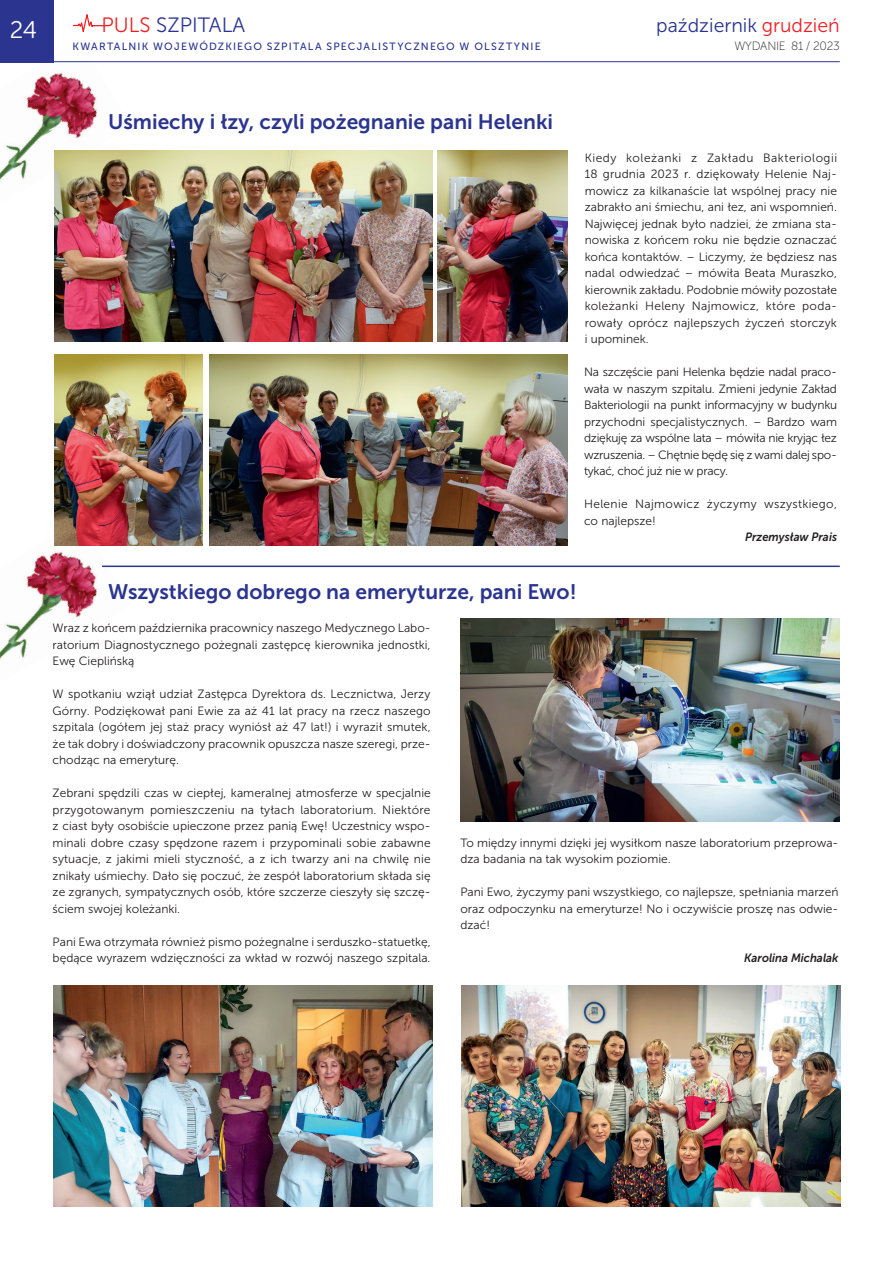
<style>
.page{position:relative;width:893px;height:1263px;background:#fff}
.page>*{position:absolute;margin:0;border:0;box-sizing:border-box;transform-origin:0 0}
.t1{font:24px "Museo Sans 300";color:#fff}
.t2{font:21px "Museo Sans 700";color:#2b3590}
.t3{font:20.7px "Museo Sans 300";color:#2b3590}
.t4{font:19.5px "Museo Sans 300";color:#2b3590}
.t5{font:12px/16.5px "Museo Sans 300";color:#231f20;text-align:justify}
.t6{font:12px/16.5px "Museo Sans 300";letter-spacing:.025em;color:#231f20}
.t7{font:italic 12px "Museo Sans 700";color:#231f20;scale:.94 1}
.t8{font:12px "Museo Sans 100";letter-spacing:-.02em;color:#231f20}
.t9{font:10.5px "Museo Sans 500";letter-spacing:.115em;color:#2b3590}
.s1{color:#ec2125}
</style>
<div class="page">
<img style="left:0;top:551px;width:131px;height:109px">
<img style="left:0;top:41px;width:131px;height:140px">
<hr style="left:102px;top:565px;width:738px;height:2px;background:#2b3590">
<svg style="left:72px;top:14px;width:34px;height:18px"></svg>
<div style="left:0;top:0;width:53px;height:62px;background:#2b3590"></div>
<hr style="left:0;top:61px;width:840px;height:1px;background:#2b3590">
<img style="left:54px;top:150px;width:378px;height:191px">
<img style="left:461px;top:986px;width:380px;height:221px">
<img style="left:53px;top:986px;width:380px;height:221px">
<img style="left:460px;top:619px;width:380px;height:202px">
<img style="left:209px;top:355px;width:358px;height:191px">
<img style="left:54px;top:354px;width:148px;height:192px">
<img style="left:438px;top:150px;width:130px;height:191px">
<h1 class="t1" style="left:10px;top:16px;width:29px">24</h1>
<h3 class="t3" style="left:101px;top:14px;width:145px"><span class="s1">PULS</span> SZPITALA</h3>
<p class="t9" style="left:72px;top:41px;width:470px">KWARTALNIK WOJEWÓDZKIEGO SZPITALA SPECJALISTYCZNEGO W OLSZTYNIE</p>
<h3 class="t4" style="left:656px;top:14px;width:185px">październik <span class="s1">grudzień</span></h3>
<p class="t8" style="left:734px;top:39px;width:107px">WYDANIE 81 / 2023</p>
<h2 class="t2" style="left:108px;top:110px;width:447px">Uśmiechy i łzy, czyli pożegnanie pani Helenki</h2>
<p class="t5" style="left:585px;top:150px;width:254px">Kiedy koleżanki z Zakładu Bakteriologii 18 grudnia 2023 r. dziękowały Helenie Naj&shy;mowicz za kilkanaście lat wspólnej pracy nie zabrakło ani śmiechu, ani łez, ani wspomnień.<br>Najwięcej jednak było nadziei, że zmiana sta&shy;nowiska z końcem roku nie będzie oznaczać końca kontaktów. – Liczymy, że będziesz nas nadal odwiedzać – mówiła Beata Muraszko, kierownik zakładu. Podobnie mówiły pozostałe koleżanki Heleny Najmowicz, które poda&shy;rowały oprócz najlepszych życzeń storczyk i upominek.</p>
<p class="t5" style="left:584px;top:364px;width:255px">Na szczęście pani Helenka będzie nadal praco&shy;wała w naszym szpitalu. Zmieni jedynie Zakład Bakteriologii na punkt informacyjny w budynku przychodni specjalistycznych. – Bardzo wam dziękuję za wspólne lata – mówiła nie kryjąc łez wzruszenia. – Chętnie będę się z wami dalej spo&shy;tykać, choć już nie w pracy.</p>
<p class="t6" style="left:584px;top:496px;width:254px">Helenie Najmowicz życzymy wszystkiego, co najlepsze!</p>
<p class="t7" style="left:745px;top:531px;width:99px">Przemysław Prais</p>
<h2 class="t2" style="left:108px;top:580px;width:470px">Wszystkiego dobrego na emeryturze, pani Ewo!</h2>
<p class="t5" style="left:53px;top:620px;width:380px">Wraz z końcem października pracownicy naszego Medycznego Labo&shy;ratorium Diagnostycznego pożegnali zastępcę kierownika jednostki, Ewę Cieplińską</p>
<p class="t5" style="left:53px;top:686px;width:379px">W spotkaniu wziął udział Zastępca Dyrektora ds. Lecznictwa, Jerzy Górny. Podziękował pani Ewie za aż 41 lat pracy na rzecz naszego szpitala (ogółem jej staż pracy wyniósł aż 47 lat!) i wyraził smutek, że tak dobry i doświadczony pracownik opuszcza nasze szeregi, prze&shy;chodząc na emeryturę.</p>
<p class="t5" style="left:53px;top:785px;width:380px">Zebrani spędzili czas w ciepłej, kameralnej atmosferze w specjalnie przygotowanym pomieszczeniu na tyłach laboratorium. Niektóre z ciast były osobiście upieczone przez panią Ewę! Uczestnicy wspo&shy;minali dobre czasy spędzone razem i przypominali sobie zabawne sytuacje, z jakimi mieli styczność, a z ich twarzy ani na chwilę nie znikały uśmiechy. Dało się poczuć, że zespół laboratorium składa się ze zgranych, sympatycznych osób, które szczerze cieszyły się szczę&shy;ściem swojej koleżanki.</p>
<p class="t5" style="left:53px;top:933px;width:379px">Pani Ewa otrzymała również pismo pożegnalne i serduszko-statuetkę, będące wyrazem wdzięczności za wkład w rozwój naszego szpitala.</p>
<p class="t5" style="left:460px;top:834px;width:380px">To między innymi dzięki jej wysiłkom nasze laboratorium przeprowa&shy;dza badania na tak wysokim poziomie.</p>
<p class="t5" style="left:460px;top:884px;width:380px">Pani Ewo, życzymy pani wszystkiego, co najlepsze, spełniania marzeń oraz odpoczynku na emeryturze! No i oczywiście proszę nas odwie&shy;dzać!</p>
<p class="t7" style="left:744px;top:951px;width:102px">Karolina Michalak</p>
</div>
